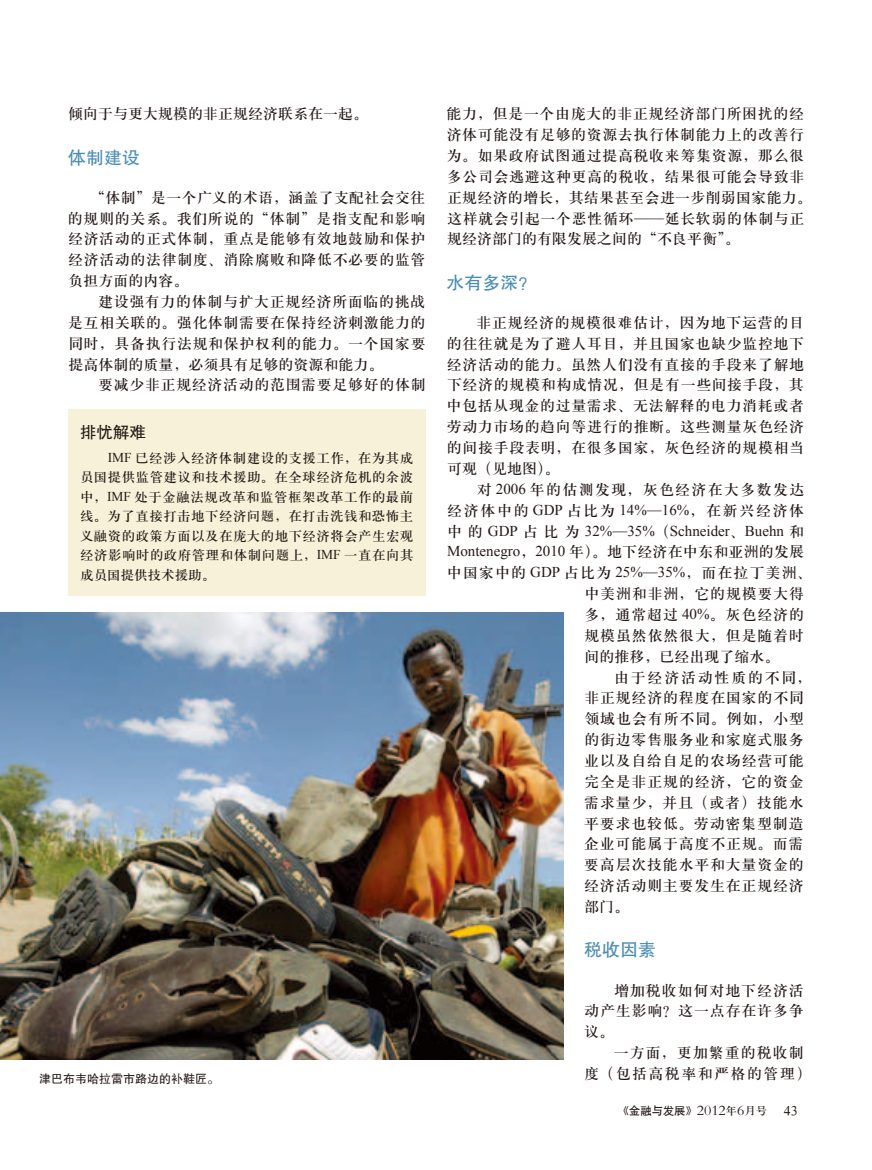
<style>
.page{position:relative;width:872px;height:1170px;background:#fff}
.page>*{position:absolute;margin:0;border:0;box-sizing:border-box;transform-origin:0 0}
.t1{font:18px "FZHTK GBK1 0";color:#488cb6}
.t2{font:18px "FZHTJW GB1 0";color:#488cb6}
.t3{font:16.5px "FZHTK GBK1 0";color:#231916}
.t4{font:15px/20.9px "H Ya 3 gj";letter-spacing:.04em;color:#231916;text-align:justify}
.t5{font:15px/20.9px "H Ya 3 gj";letter-spacing:.085em;color:#231916;text-align:right}
.t6{font:15px "H Ya 3 gj";letter-spacing:.06em;color:#231916}
.t7{font:15px "H Ya 3 gj";color:#231916}
.t8{font:15px "Times New Roman";color:#231916}
.t9{font:15px "H Ya 3 gj";letter-spacing:.01em;color:#231916}
.t10{font:15px "H Ya 3 gj";letter-spacing:.07em;color:#231916}
.t11{font:15px "H Ya 3 gj";letter-spacing:.095em;color:#231916}
.t12{font:15px "H Ya 3 gj";letter-spacing:.115em;color:#231916}
.t13{font:15px "H Ya 3 gj";letter-spacing:.065em;color:#231916}
.t14{font:13.5px/19.5px "H Ya 3 gj";letter-spacing:.03em;color:#231916;text-align:justify}
.t15{font:12px "FZHTK GBK1 0";color:#231916}
.t16{font:10.95px "H Yb 1 gj";color:#231916}
.s1{font-family:"Times New Roman"}
.s2{font-family:"FZKTJW GB1 0"}
.s3{font-family:"H Ya 3 gj"}
.s4{font-family:"FZSYJW GB1 0";font-size:14.7px}
</style>
<div class="page">
<img style="left:0;top:612px;width:564px;height:447px">
<div style="left:68px;top:409px;width:357px;height:186px;background:#f8f1d9"></div>
<p class="t7" style="left:68px;top:106px;width:302px">倾向于与更大规模的非正规经济联系在一起。</p>
<p class="t2" style="left:68px;top:147px;width:73px">体制建设</p>
<p class="t4" style="left:68px;top:187px;width:359px;text-indent:22px">“体制”是一个广义的术语，涵盖了支配社会交往的规则的关系。我们所说的“体制”是指支配和影响经济活动的正式体制，重点是能够有效地鼓励和保护经济活动的法律制度、消除腐败和降低不必要的监管负担方面的内容。</p>
<p class="t4" style="left:68px;top:291px;width:359px;text-indent:30px">建设强有力的体制与扩大正规经济所面临的挑战是互相关联的。强化体制需要在保持经济刺激能力的同时，具备执行法规和保护权利的能力。一个国家要提高体制的质量，必须具有足够的资源和能力。</p>
<p class="t4" style="left:98px;top:374px;width:329px">要减少非正规经济活动的范围需要足够好的体制</p>
<p class="t3" style="left:80px;top:423px;width:67px">排忧解难</p>
<p class="t14" style="left:80px;top:447px;width:335px;text-indent:28px"><span class="s1">IMF</span> 已经涉入经济体制建设的支援工作，在为其成员国提供监管建议和技术援助。在全球经济危机的余波中，<span class="s1">IMF</span> 处于金融法规改革和监管框架改革工作的最前线。为了直接打击地下经济问题，在打击洗钱和恐怖主义融资的政策方面以及在庞大的地下经济将会产生宏观经济影响时的政府管理和体制问题上，<span class="s1">IMF</span> 一直在向其成员国提供技术援助。</p>
<p class="t4" style="left:446px;top:103px;width:367px;text-align:left">能力，但是一个由庞大的非正规经济部门所困扰的经济体可能没有足够的资源去执行体制能力上的改善行为。如果政府试图通过提高税收来筹集资源，那么很多公司会逃避这种更高的税收，结果很可能会导致非正规经济的增长，其结果甚至会进一步削弱国家能力。这样就会引起一个恶性循环<span class="s2">——</span>延长软弱的体制与正规经济部门的有限发展之间的“不良平衡”。</p>
<p class="t1" style="left:446px;top:272px;width:91px">水有多深？</p>
<p class="t4" style="left:446px;top:312px;width:359px;text-indent:30px">非正规经济的规模很难估计，因为地下运营的目的往往就是为了避人耳目，并且国家也缺少监控地下经济活动的能力。虽然人们没有直接的手段来了解地下经济的规模和构成情况，但是有一些间接手段，其中包括从现金的过量需求、无法解释的电力消耗或者劳动力市场的趋向等进行的推断。这些测量灰色经济的间接手段表明，在很多国家，灰色经济的规模相当可观（见地图）。</p>
<p class="t5" style="left:447px;top:479px;width:359px">对 <span class="s1">2006</span> 年的估测发现，灰色经济在大多数发达<br>经济体中的 <span class="s1">GDP</span> 占比为 <span class="s1">14%</span><span class="s2">—</span><span class="s1">16%</span>，在新兴经济体</p>
<p class="t8" style="left:447px;top:520px;width:359px"><span class="s3">中的</span> GDP <span class="s3">占比为</span> 32%<span class="s2">—</span>35%<span class="s3">（</span>Schneider<span class="s3">、</span>Buehn <span class="s3">和</span></p>
<p class="t9" style="left:447px;top:544px;width:359px"><span class="s1">Montenegro</span>，<span class="s1">2010</span> 年）。地下经济在中东和亚洲的发展</p>
<p class="t10" style="left:447px;top:565px;width:366px">中国家中的 <span class="s1">GDP</span> 占比为 <span class="s1">25%</span><span class="s2">—</span><span class="s1">35%</span>，而在拉丁美洲、</p>
<p class="t4" style="left:584px;top:583px;width:221px">中美洲和非洲，它的规模要大得</p>
<p class="t6" style="left:584px;top:607px;width:221px">多，通常超过 <span class="s1">40%</span>。灰色经济的</p>
<p class="t4" style="left:584px;top:625px;width:221px">规模虽然依然很大，但是随着时</p>
<p class="t7" style="left:584px;top:648px;width:196px">间的推移，已经出现了缩水。</p>
<p class="t12" style="left:614px;top:669px;width:199px">由于经济活动性质的不同，</p>
<p class="t4" style="left:584px;top:687px;width:221px">非正规经济的程度在国家的不同</p>
<p class="t6" style="left:584px;top:711px;width:221px">领域也会有所不同。例如，小型</p>
<p class="t4" style="left:584px;top:729px;width:221px">的街边零售服务业和家庭式服务</p>
<p class="t4" style="left:584px;top:750px;width:221px">业以及自给自足的农场经营可能</p>
<p class="t4" style="left:584px;top:770px;width:221px">完全是非正规的经济，它的资金</p>
<p class="t6" style="left:584px;top:794px;width:221px">需求量少，并且（或者）技能水</p>
<p class="t4" style="left:584px;top:812px;width:221px">平要求也较低。劳动密集型制造</p>
<p class="t4" style="left:584px;top:833px;width:221px">企业可能属于高度不正规。而需</p>
<p class="t4" style="left:584px;top:854px;width:221px">要高层次技能水平和大量资金的</p>
<p class="t4" style="left:584px;top:875px;width:221px">经济活动则主要发生在正规经济</p>
<p class="t4" style="left:584px;top:896px;width:46px">部门。</p>
<p class="t1" style="left:584px;top:940px;width:73px">税收因素</p>
<p class="t4" style="left:584px;top:979px;width:221px;text-indent:30px">增加税收如何对地下经济活动产生影响？这一点存在许多争议。</p>
<p class="t13" style="left:614px;top:1044px;width:191px">一方面，更加繁重的税收制</p>
<p class="t15" style="left:39px;top:1071px;width:181px">津巴布韦哈拉雷市路边的补鞋匠。</p>
<p class="t11" style="left:584px;top:1065px;width:229px">度（包括高税率和严格的管理）</p>
<p class="t16" style="left:618px;top:1105px;width:150px">《金融与发展》<span class="s4">2012</span><span class="s3">年</span><span class="s4">6</span><span class="s3">月号</span></p>
<p class="t14" style="left:784px;top:1101px;width:15px">43</p>
</div>
